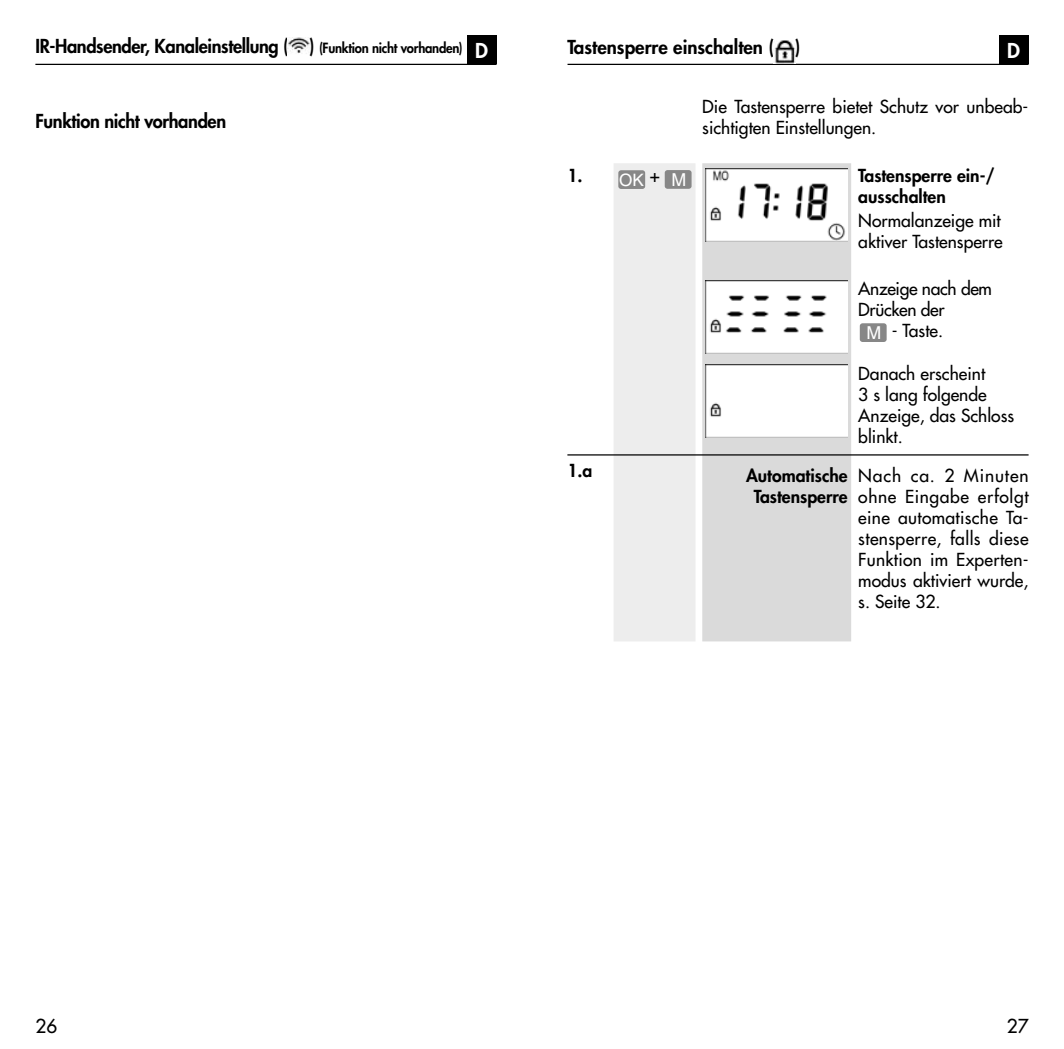
<style>
.page{position:relative;width:1064px;height:1049px;background:#fff}
.page>*{position:absolute;margin:0;border:0;box-sizing:border-box;transform-origin:0 0}
.t1{font:800 20px "Futura";color:#fff}
.t2{font:800 18.75px "Futura";letter-spacing:-.02em;color:#000}
.t3{font:800 18.75px "Futura";color:#000}
.t4{font:18.75px "Futura";color:#000}
.t5{font:17.5px/21px "Futura";color:#000}
.t6{font:800 17.5px/21px "Futura";color:#000}
.t7{font:17.5px "Futura";letter-spacing:-.02em;color:#000}
.s1{font-size:13.75px}
.s2{font-size:20px;color:#fff}
.s3{font-family:"Helvetica";font-size:17.75px;color:#fff}
.s4{font-family:"Helvetica";font-weight:400;font-size:17.75px;color:#fff}
.s5{font-weight:400}
</style>
<div class="page">
<hr style="left:567px;top:64px;width:461px;height:1px;background:#000">
<hr style="left:35px;top:64px;width:461px;height:1px;background:#000">
<div style="left:467px;top:35px;width:29px;height:29px;background:#000"></div>
<div style="left:998px;top:35px;width:30px;height:29px;background:#000"></div>
<img style="left:287px;top:37px;width:23px;height:17px">
<div style="left:613px;top:163px;width:82px;height:478px;background:#ededed"></div>
<div style="left:702px;top:163px;width:148px;height:478px;background:#dadada"></div>
<img style="left:774px;top:40px;width:21px;height:23px">
<img style="left:705px;top:168px;width:142px;height:73px">
<div style="left:859px;top:323px;width:27px;height:19px;background:#878787;border-radius:3px"></div>
<img style="left:705px;top:281px;width:142px;height:73px">
<div style="left:705px;top:365px;width:142px;height:72px;background:#fff"></div>
<div style="left:618px;top:170px;width:27px;height:19px;background:#878787;border-radius:3px"></div>
<div style="left:664px;top:170px;width:27px;height:19px;background:#878787;border-radius:3px"></div>
<hr style="left:567px;top:454px;width:461px;height:1px;background:#000">
<p class="t2" style="left:35px;top:33px;width:454px">IR-Handsender, Kanaleinstellung ( ) <span class="s1">(Funktion nicht vorhanden)</span> <span class="s2">D</span></p>
<p class="t1" style="left:1006px;top:37px;width:14px">D</p>
<p class="t3" style="left:567px;top:35px;width:235px">Tastensperre einschalten ( )</p>
<p class="t5" style="left:702px;top:96px;width:327px">Die Tastensperre bietet Schutz vor unbeab&shy;sichtigten Einstellungen.</p>
<p class="t6" style="left:857px;top:165px;width:138px">Tastensperre ein-/ ausschalten</p>
<p class="t5" style="left:858px;top:210px;width:146px">Normalanzeige mit aktiver Tastensperre</p>
<p class="t7" style="left:858px;top:278px;width:135px">Anzeige nach dem</p>
<p class="t7" style="left:858px;top:299px;width:88px">Drücken der</p>
<p class="t5" style="left:866px;top:320px;width:78px"><span class="s3">M</span> - Taste.</p>
<p class="t5" style="left:858px;top:363px;width:157px">Danach erscheint<br>3 s lang folgende<br>Anzeige, das Schloss blinkt.</p>
<p class="t6" style="left:35px;top:101px;width:74px">1. <span class="s4">M</span></p>
<p class="t2" style="left:35px;top:108px;width:192px">Funktion nicht vorhanden</p>
<p class="t6" style="left:567px;top:165px;width:120px">1. <sub>OK</sub><span class="s5">+</span> <span class="s4">M</span></p>
<p class="t6" style="left:567px;top:460px;width:27px">1.a</p>
<p class="t6" style="left:745px;top:465px;width:103px;text-align:center">Automatische<br>Tastensperre</p>
<p class="t5" style="left:857px;top:465px;width:172px;text-align:justify">Nach ca. 2 Minuten ohne Eingabe erfolgt eine automatische Ta&shy;stensperre, falls diese Funktion im Experten&shy;modus aktiviert wurde, s. Seite 32.</p>
<p class="t4" style="left:35px;top:1014px;width:23px">26</p>
<p class="t4" style="left:1006px;top:1014px;width:23px">27</p>
</div>
